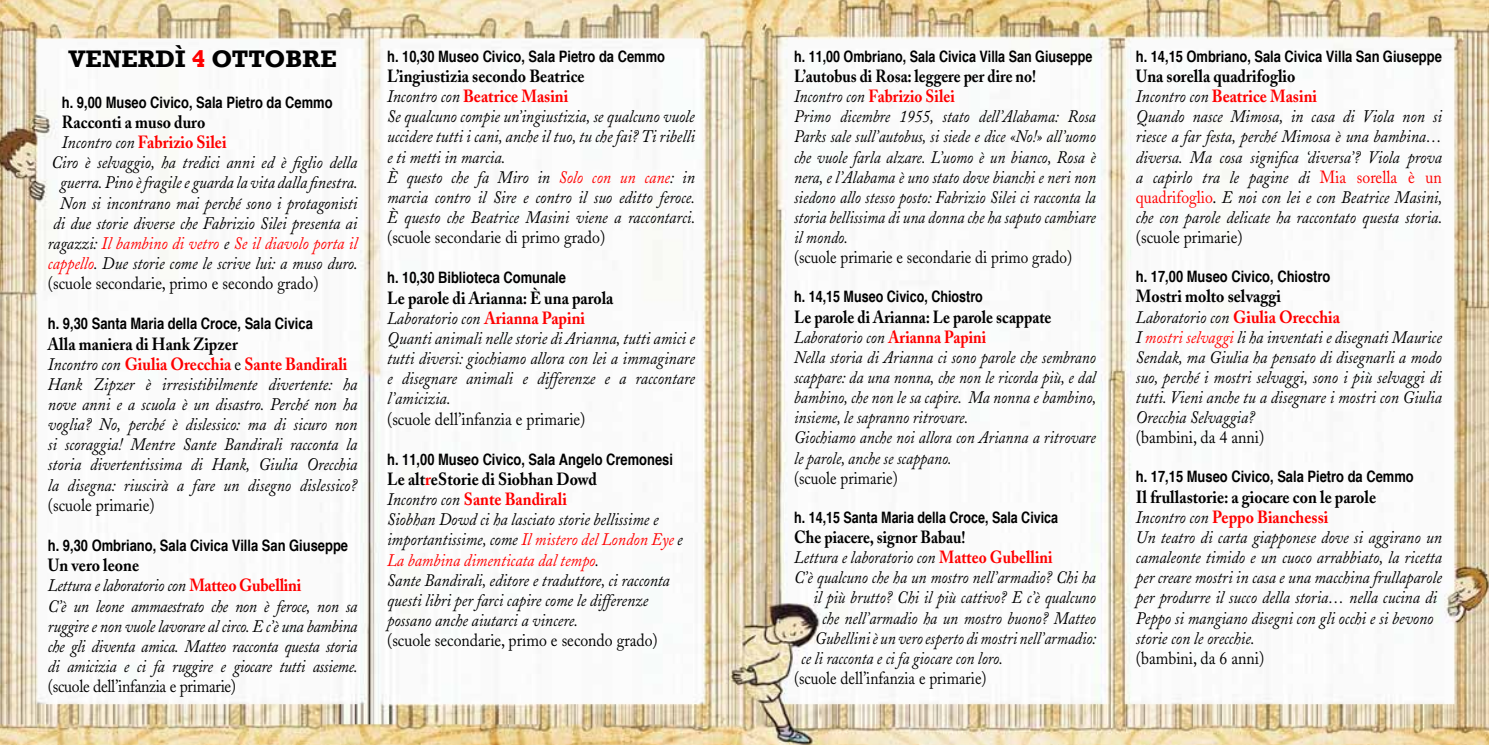
<style>
.page{position:relative;width:1489px;height:745px;background:#fff}
.page>*{position:absolute;margin:0;border:0;box-sizing:border-box;transform-origin:0 0}
.t1{font:700 24.5px "Rockwell";color:#000}
.t2{font:italic 17.5px/20.1px "Adobe Caslon";color:#000;scale:.9 1}
.t3{font:italic 17.5px/20.1px "Adobe Caslon";color:#000;scale:.87 1}
.t4{font:italic 17.5px/20.1px "Adobe Caslon";letter-spacing:-.02em;color:#000;scale:.9 1}
.t5{font:17.5px "Adobe Caslon";color:#000;scale:.9 1}
.t6{font:17.5px "Adobe Caslon";color:#000;scale:.87 1}
.t7{font:italic 17.5px "Adobe Caslon";color:#f00;scale:.9 1}
.t8{font:17.5px "Adobe Caslon";letter-spacing:-.02em;color:#000;scale:.9 1}
.t9{font:700 17.5px "Adobe Caslon";color:#f00;scale:.9 1}
.t10{font:700 17.5px "Adobe Caslon";color:#000;scale:.87 1}
.t11{font:700 17.5px "Adobe Caslon";color:#000;scale:.9 1}
.t12{font:700 condensed 15.75px "Helvetica";color:#000}
.s1{color:#f00}
.s2{font-weight:400;font-style:italic;color:#000}
.s3{color:#000}
.s4{font-weight:700;font-style:normal}
.s5{font-weight:700;font-style:normal;color:#f00}
.s6{font-style:normal}
.s7{font-style:normal;color:#f00}
</style>
<div class="page">
<img style="left:0;top:0;width:729px;height:744px">
<img style="left:729px;top:0;width:759px;height:744px">
<h1 class="t1" style="left:69px;top:43px;width:270px">VENERDÌ <span class="s1">4</span> OTTOBRE</h1>
<p class="t12" style="left:62px;top:92px;width:272px">h. 9,00 Museo Civico, Sala Pietro da Cemmo</p>
<p class="t11" style="left:62px;top:111px;width:161px">Racconti a muso duro</p>
<p class="t9" style="left:62px;top:131px;width:184px"><span class="s2">Incontro con</span> Fabrizio Silei</p>
<p class="t2" style="left:51px;top:153px;width:341px">Ciro è selvaggio, ha tredici anni ed è figlio della</p>
<p class="t2" style="left:60px;top:173px;width:332px">guerra. Pino è fragile e guarda la vita dalla finestra.</p>
<p class="t2" style="left:60px;top:193px;width:332px">Non si incontrano mai perché sono i protagonisti</p>
<p class="t2" style="left:53px;top:213px;width:339px">di due storie diverse che Fabrizio Silei presenta ai</p>
<p class="t7" style="left:48px;top:233px;width:345px"><span class="s3">ragazzi:</span> Il bambino di vetro <span class="s3">e</span> Se il diavolo porta il</p>
<p class="t2" style="left:48px;top:254px;width:346px"><span class="s1">cappello</span>. Due storie come le scrive lui: a muso duro.</p>
<p class="t5" style="left:48px;top:273px;width:302px">(scuole secondarie, primo e secondo grado)</p>
<p class="t12" style="left:48px;top:314px;width:266px">h. 9,30 Santa Maria della Croce, Sala Civica</p>
<p class="t2" style="left:48px;top:334px;width:345px"><span class="s4">Alla maniera di Hank Zipzer<br></span>Incontro con <span class="s5">Giulia Orecchia</span> <span class="s6">e</span> <span class="s5">Sante Bandirali </span>Hank Zipzer è irresistibilmente divertente: ha nove anni e a scuola è un disastro. Perché non ha voglia? No, perché è dislessico: ma di sicuro non si scoraggia! Mentre Sante Bandirali racconta la storia divertentissima di Hank, Giulia Orecchia la disegna: riuscirà a fare un disegno dislessico?</p>
<p class="t5" style="left:48px;top:494px;width:120px">(scuole primarie)</p>
<p class="t12" style="left:48px;top:535px;width:302px">h. 9,30 Ombriano, Sala Civica Villa San Giuseppe</p>
<p class="t4" style="left:48px;top:555px;width:346px"><span class="s4">Un vero leone<br></span>Lettura e laboratorio con <span class="s5">Matteo Gubellini<br></span>C’è un leone ammaestrato che non è feroce, non sa ruggire e non vuole lavorare al circo. E c’è una bambina che gli diventa amica. Matteo racconta questa storia di amicizia e ci fa ruggire e giocare tutti assieme.</p>
<p class="t8" style="left:48px;top:675px;width:211px">(scuole dell’infanzia e primarie)</p>
<p class="t12" style="left:387px;top:46px;width:279px">h. 10,30 Museo Civico, Sala Pietro da Cemmo</p>
<p class="t2" style="left:387px;top:67px;width:344px"><span class="s4">L’ingiustizia secondo Beatrice<br></span>Incontro con <span class="s5">Beatrice Masini<br></span>Se qualcuno compie un’ingiustizia, se qualcuno vuole uccidere tutti i cani, anche il tuo, tu che fai? Ti ribelli e ti metti in marcia.<br>È questo che fa Miro in <span class="s1">Solo con un cane</span>: in marcia contro il Sire e contro il suo editto feroce.<br>È questo che Beatrice Masini viene a raccontarci.</p>
<p class="t5" style="left:387px;top:227px;width:244px">(scuole secondarie di primo grado)</p>
<p class="t12" style="left:387px;top:268px;width:180px">h. 10,30 Biblioteca Comunale</p>
<p class="t2" style="left:387px;top:288px;width:343px"><span class="s4">Le parole di Arianna: È una parola<br></span>Laboratorio con <span class="s5">Arianna Papini<br></span>Quanti animali nelle storie di Arianna, tutti amici e tutti diversi: giochiamo allora con lei a immaginare e disegnare animali e differenze e a raccontare l’amicizia.</p>
<p class="t5" style="left:387px;top:408px;width:222px">(scuole dell’infanzia e primarie)</p>
<p class="t12" style="left:387px;top:449px;width:287px">h. 11,00 Museo Civico, Sala Angelo Cremonesi</p>
<p class="t2" style="left:387px;top:469px;width:330px"><span class="s4">Le alt</span><span class="s5">r</span><span class="s4">eStorie di Siobhan Dowd<br></span>Incontro con <span class="s5">Sante Bandirali<br></span>Siobhan Dowd ci ha lasciato storie bellissime e importantissime, come <span class="s1">Il mistero del London Eye</span> e <span class="s1">La bambina dimenticata dal tempo</span>.<br>Sante Bandirali, editore e traduttore, ci racconta questi libri per farci capire come le differenze possano anche aiutarci a vincere.</p>
<p class="t5" style="left:387px;top:629px;width:302px">(scuole secondarie, primo e secondo grado)</p>
<p class="t12" style="left:794px;top:46px;width:300px">h. 11,00 Ombriano, Sala Civica Villa San Giuseppe</p>
<p class="t3" style="left:794px;top:67px;width:348px"><span class="s4">L’autobus di Rosa: leggere per dire no!<br></span>Incontro con <span class="s5">Fabrizio Silei<br></span>Primo dicembre 1955, stato dell’Alabama: Rosa Parks sale sull’autobus, si siede e dice «No!» all’uomo che vuole farla alzare. L’uomo è un bianco, Rosa è nera, e l’Alabama è uno stato dove bianchi e neri non siedono allo stesso posto: Fabrizio Silei ci racconta la storia bellissima di una donna che ha saputo cambiare il mondo.</p>
<p class="t6" style="left:794px;top:247px;width:321px">(scuole primarie e secondarie di primo grado)</p>
<p class="t12" style="left:794px;top:287px;width:190px">h. 14,15 Museo Civico, Chiostro</p>
<p class="t3" style="left:794px;top:307px;width:349px"><span class="s4">Le parole di Arianna: Le parole scappate </span>Laboratorio con <span class="s5">Arianna Papini<br></span>Nella storia di Arianna ci sono parole che sembrano scappare: da una nonna, che non le ricorda più, e dal bambino, che non le sa capire. Ma nonna e bambino, insieme, le sapranno ritrovare.<br>Giochiamo anche noi allora con Arianna a ritrovare le parole, anche se scappano.</p>
<p class="t6" style="left:794px;top:467px;width:121px">(scuole primarie)</p>
<p class="t12" style="left:794px;top:507px;width:265px">h. 14,15 Santa Maria della Croce, Sala Civica</p>
<p class="t10" style="left:794px;top:526px;width:198px">Che piacere, signor Babau!</p>
<p class="t3" style="left:794px;top:547px;width:298px">Lettura e laboratorio con <span class="s5">Matteo Gubellini</span></p>
<p class="t3" style="left:794px;top:567px;width:348px">C’è qualcuno che ha un mostro nell’armadio? Chi ha</p>
<p class="t3" style="left:813px;top:588px;width:326px">il più brutto? Chi il più cattivo? E c’è qualcuno</p>
<p class="t3" style="left:822px;top:608px;width:316px">che nell’armadio ha un mostro buono? Matteo</p>
<p class="t3" style="left:815px;top:628px;width:325px">Gubellini è un vero esperto di mostri nell’armadio:</p>
<p class="t3" style="left:801px;top:648px;width:233px">ce li racconta e ci fa giocare con loro.</p>
<p class="t6" style="left:794px;top:667px;width:223px">(scuole dell’infanzia e primarie)</p>
<p class="t12" style="left:1135px;top:46px;width:307px">h. 14,15 Ombriano, Sala Civica Villa San Giuseppe</p>
<p class="t2" style="left:1135px;top:67px;width:342px"><span class="s4">Una sorella quadrifoglio<br></span>Incontro con <span class="s5">Beatrice Masini<br></span>Quando nasce Mimosa, in casa di Viola non si riesce a far festa, perché Mimosa è una bambina… diversa. Ma cosa significa ‘diversa’? Viola prova a capirlo tra le pagine di <span class="s7">Mia sorella è un quadrifoglio</span><span class="s6">.</span> E noi con lei e con Beatrice Masini, che con parole delicate ha raccontato questa storia.</p>
<p class="t5" style="left:1135px;top:227px;width:120px">(scuole primarie)</p>
<p class="t12" style="left:1135px;top:266px;width:196px">h. 17,00 Museo Civico, Chiostro</p>
<p class="t2" style="left:1135px;top:287px;width:341px"><span class="s4">Mostri molto selvaggi<br></span>Laboratorio con <span class="s5">Giulia Orecchia<br></span>I <span class="s1">mostri selvaggi</span> li ha inventati e disegnati Maurice Sendak, ma Giulia ha pensato di disegnarli a modo suo, perché i mostri selvaggi, sono i più selvaggi di tutti. Vieni anche tu a disegnare i mostri con Giulia Orecchia Selvaggia?</p>
<p class="t5" style="left:1135px;top:427px;width:144px">(bambini, da 4 anni)</p>
<p class="t12" style="left:1135px;top:466px;width:279px">h. 17,15 Museo Civico, Sala Pietro da Cemmo</p>
<p class="t2" style="left:1135px;top:487px;width:341px"><span class="s4">Il frullastorie: a giocare con le parole<br></span>Incontro con <span class="s5">Peppo Bianchessi<br></span>Un teatro di carta giapponese dove si aggirano un camaleonte timido e un cuoco arrabbiato, la ricetta per creare mostri in casa e una macchina frullaparole per produrre il succo della storia… nella cucina di Peppo si mangiano disegni con gli occhi e si bevono storie con le orecchie.</p>
<p class="t5" style="left:1135px;top:647px;width:144px">(bambini, da 6 anni)</p>
</div>
